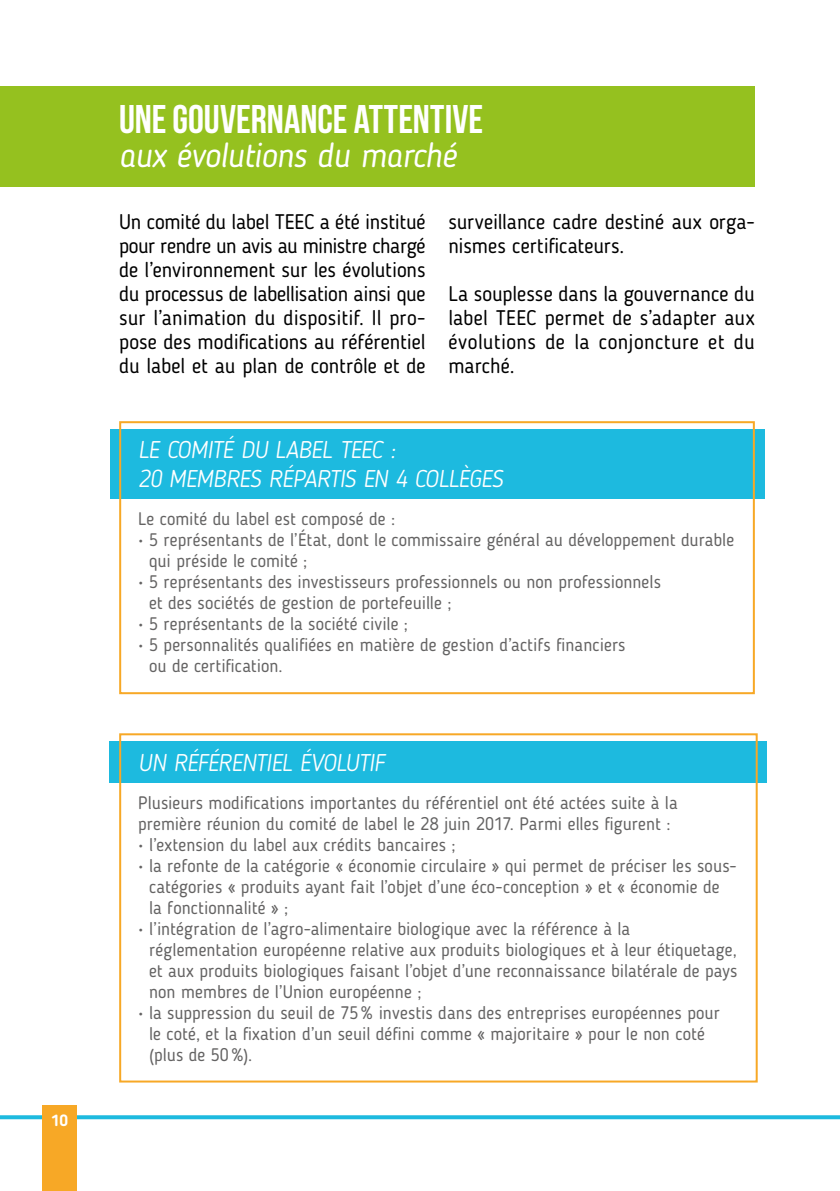
<style>
.page{position:relative;width:840px;height:1191px;background:#fff}
.page>*{position:absolute;margin:0;border:0;box-sizing:border-box;transform-origin:0 0}
.t1{font:40px "Bebas Neue";color:#fff}
.t2{font:italic 34px "Blogger Sans";letter-spacing:-.02em;color:#fff}
.t3{font:italic 300 24px/28.8px "Blogger Sans";letter-spacing:-.03em;color:#fff}
.t4{font:21px/24px "Blogger Sans";color:#000;text-align:justify}
.t5{font:18px/21px "Blogger Sans";color:#646363}
.t6{font:700 16px "Blogger Sans";color:#fff}
</style>
<div class="page">
<div style="left:0;top:86px;width:754px;height:101px;background:#95c11f"></div>
<div style="left:110px;top:429px;width:653px;height:70px;background:#1dbadf"></div>
<div style="left:119px;top:421px;width:635px;height:273px;border:2px solid #f7a826"></div>
<div style="left:110px;top:741px;width:656px;height:41px;background:#1dbadf"></div>
<div style="left:119px;top:733px;width:638px;height:349px;border:2px solid #f7a826"></div>
<svg style="left:0;top:1115px;width:839px;height:4px;background:#2cbee0"></svg>
<div style="left:43px;top:1106px;width:34px;height:85px;background:#f7a826"></div>
<p class="t6" style="left:51px;top:1111px;width:19px">10</p>
<h1 class="t1" style="left:119px;top:97px;width:365px">UNE GOUVERNANCE ATTENTIVE</h1>
<h2 class="t2" style="left:119px;top:135px;width:338px">aux évolutions du marché</h2>
<p class="t4" style="left:119px;top:210px;width:308px">Un comité du label TEEC a été institué pour rendre un avis au ministre chargé de l’environnement sur les évolutions du processus de labellisation ainsi que sur l’animation du dispositif. Il pro&shy;pose des modifications au référentiel du label et au plan de contrôle et de</p>
<p class="t4" style="left:448px;top:210px;width:308px">surveillance cadre destiné aux orga&shy;nismes certificateurs.</p>
<p class="t4" style="left:448px;top:282px;width:308px">La souplesse dans la gouvernance du label TEEC permet de s’adapter aux évolutions de la conjoncture et du marché.</p>
<h3 class="t3" style="left:138px;top:435px;width:366px">LE COMITÉ DU LABEL TEEC :<br>20 MEMBRES RÉPARTIS EN 4 COLLÈGES</h3>
<p class="t5" style="left:138px;top:508px;width:258px">Le comité du label est composé de :</p>
<p class="t5" style="left:149px;top:529px;width:586px;text-indent:-11px">• 5 représentants de l’État, dont le commissaire général au développement durable qui préside le comité ;</p>
<p class="t5" style="left:149px;top:571px;width:513px;text-indent:-11px">• 5 représentants des investisseurs professionnels ou non professionnels et des sociétés de gestion de portefeuille ;</p>
<p class="t5" style="left:138px;top:613px;width:271px">• 5 représentants de la société civile ;</p>
<p class="t5" style="left:149px;top:634px;width:478px;text-indent:-11px">• 5 personnalités qualifiées en matière de gestion d’actifs financiers ou de certification.</p>
<h3 class="t3" style="left:138px;top:747px;width:248px">UN RÉFÉRENTIEL ÉVOLUTIF</h3>
<p class="t5" style="left:138px;top:791px;width:540px">Plusieurs modifications importantes du référentiel ont été actées suite à la première réunion du comité de label le 28 juin 2017. Parmi elles figurent :</p>
<p class="t5" style="left:138px;top:834px;width:319px">• l’extension du label aux crédits bancaires ;</p>
<p class="t5" style="left:149px;top:855px;width:588px;text-indent:-11px">• la refonte de la catégorie « économie circulaire » qui permet de préciser les sous&shy;catégories « produits ayant fait l’objet d’une éco-conception » et « économie de la fonctionnalité » ;</p>
<p class="t5" style="left:149px;top:918px;width:589px;text-indent:-11px">• l’intégration de l’agro-alimentaire biologique avec la référence à la réglementation européenne relative aux produits biologiques et à leur étiquetage, et aux produits biologiques faisant l’objet d’une reconnaissance bilatérale de pays non membres de l’Union européenne ;</p>
<p class="t5" style="left:149px;top:1002px;width:572px;text-indent:-11px">• la suppression du seuil de 75% investis dans des entreprises européennes pour le coté, et la fixation d’un seuil défini comme « majoritaire » pour le non coté (plus de 50%).</p>
</div>
